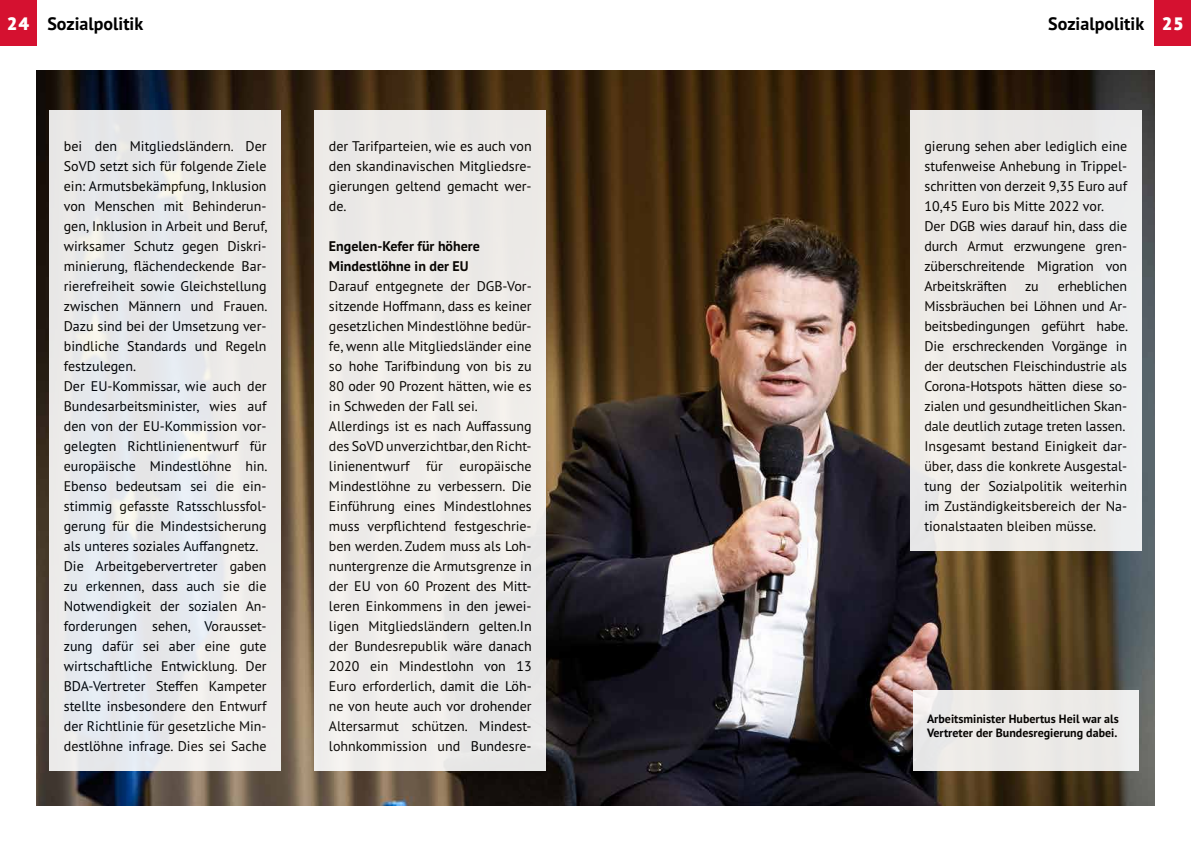
<style>
.page{position:relative;width:1191px;height:842px;background:#fff}
.page>*{position:absolute;margin:0;border:0;box-sizing:border-box;transform-origin:0 0}
.t1{font:700 18px "PT Sans Pro";color:#000}
.t2{font:14px/20px "PT Sans Pro";color:#000}
.t3{font:700 14px/20px "PT Sans Pro";color:#000}
.t4{font:700 12px/14.4px "PT Sans Pro";color:#000}
.s1{font-weight:900;color:#fff}
</style>
<div class="page">
<div style="left:0;top:0;width:36px;height:45px;background:#d51130"></div>
<div style="left:1155px;top:0;width:36px;height:45px;background:#d51130"></div>
<img style="left:36px;top:71px;width:1119px;height:734px">
<div style="left:50px;top:111px;width:231px;height:660px;background:#e7e9ea"></div>
<div style="left:913px;top:691px;width:225px;height:80px;background:#eceae7"></div>
<div style="left:315px;top:111px;width:231px;height:660px;background:#edebe8"></div>
<div style="left:910px;top:111px;width:231px;height:440px;background:#eae8e6"></div>
<p class="t1" style="left:7px;top:11px;width:138px"><span class="s1">24</span> Sozialpolitik</p>
<p class="t1" style="left:1048px;top:11px;width:137px">Sozialpolitik <span class="s1">25</span></p>
<p class="t2" style="left:64px;top:136px;width:205px">bei den Mitgliedsländern. Der<br>SoVD setzt sich für folgende Ziele ein: Armutsbekämpfung, Inklusion von Menschen mit Behinderun&shy;gen, Inklusion in Arbeit und Beruf, wirksamer Schutz gegen Diskri&shy;minierung, flächendeckende Bar&shy;rierefreiheit sowie Gleichstellung zwischen Männern und Frauen.<br>Dazu sind bei der Umsetzung ver&shy;bindliche Standards und Regeln festzulegen.<br>Der EU-Kommissar, wie auch der<br>Bundesarbeitsminister, wies auf den von der EU-Kommission vor&shy;gelegten Richtlinienentwurf für europäische Mindestlöhne hin.<br>Ebenso bedeutsam sei die ein&shy;stimmig gefasste Ratsschlussfol&shy;gerung für die Mindestsicherung als unteres soziales Auffangnetz.<br>Die Arbeitgebervertreter gaben zu erkennen, dass auch sie die<br>Notwendigkeit der sozialen An&shy;forderungen sehen, Vorausset&shy;zung dafür sei aber eine gute wirtschaftliche Entwicklung. Der<br>BDA-Vertreter Steffen Kampeter stellte insbesondere den Entwurf der Richtlinie für gesetzliche Min&shy;destlöhne infrage. Dies sei Sache</p>
<p class="t2" style="left:329px;top:136px;width:204px;text-align:justify">der Tarifparteien, wie es auch von den skandinavischen Mitgliedsre&shy;gierungen geltend gemacht wer&shy;de.</p>
<p class="t3" style="left:329px;top:236px;width:152px">Engelen-Kefer für höhere<br>Mindestlöhne in der EU</p>
<p class="t2" style="left:329px;top:276px;width:204px">Darauf entgegnete der DGB-Vor&shy;sitzende Hoffmann, dass es keiner gesetzlichen Mindestlöhne bedür&shy;fe, wenn alle Mitgliedsländer eine so hohe Tarifbindung von bis zu<br>80 oder 90 Prozent hätten, wie es in Schweden der Fall sei.<br>Allerdings ist es nach Auffassung des SoVD unverzichtbar, den Richt&shy;linienentwurf für europäische<br>Mindestlöhne zu verbessern. Die<br>Einführung eines Mindestlohnes muss verpflichtend festgeschrie&shy;ben werden. Zudem muss als Loh&shy;nuntergrenze die Armutsgrenze in der EU von 60 Prozent des Mitt&shy;leren Einkommens in den jewei&shy;ligen Mitgliedsländern gelten.In der Bundesrepublik wäre danach<br>2020 ein Mindestlohn von 13<br>Euro erforderlich, damit die Löh&shy;ne von heute auch vor drohender<br>Altersarmut schützen. Mindest&shy;lohnkommission und Bundesre-</p>
<p class="t2" style="left:924px;top:136px;width:204px">gierung sehen aber lediglich eine stufenweise Anhebung in Trippel&shy;schritten von derzeit 9,35 Euro auf<br>10,45 Euro bis Mitte 2022 vor.<br>Der DGB wies darauf hin, dass die durch Armut erzwungene gren&shy;züberschreitende Migration von<br>Arbeitskräften</p>
<p class="t2" style="left:924px;top:276px;width:205px;text-indent:133px">erheblichen<br>Missbräuchen bei Löhnen und Ar&shy;beitsbedingungen geführt habe.<br>Die erschreckenden Vorgänge in der deutschen Fleischindustrie als<br>Corona-Hotspots hätten diese so&shy;zialen und gesundheitlichen Skan&shy;dale deutlich zutage treten lassen.<br>Insgesamt bestand Einigkeit dar&shy;über, dass die konkrete Ausgestal&shy;tung der Sozialpolitik weiterhin im Zuständigkeitsbereich der Na&shy;tionalstaaten bleiben müsse.</p>
<p class="t2" style="left:1025px;top:276px;width:15px">zu</p>
<p class="t4" style="left:927px;top:711px;width:193px">Arbeitsminister Hubertus Heil war als<br>Vertreter der Bundesregierung dabei.</p>
</div>
